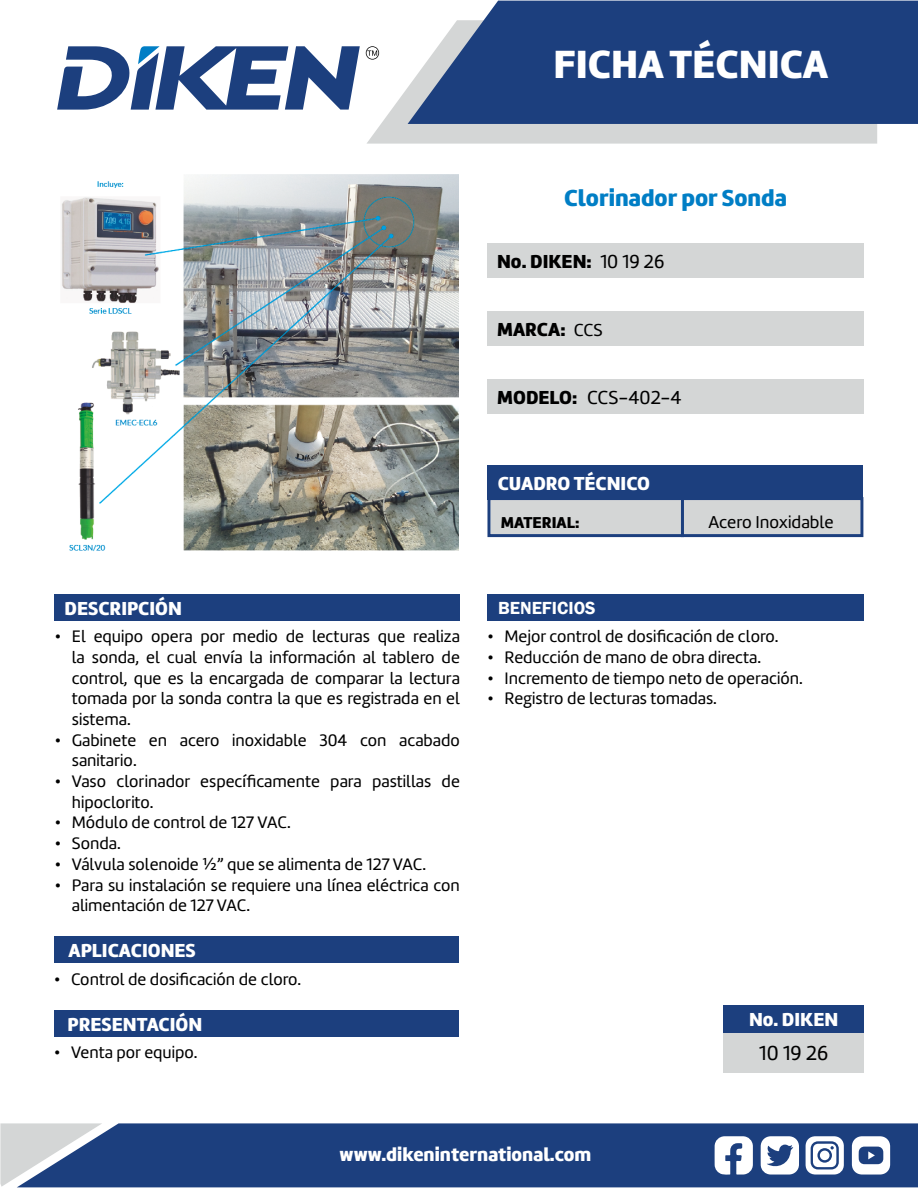
<style>
.page{position:relative;width:918px;height:1188px;background:#fff}
.page>*{position:absolute;margin:0;border:0;box-sizing:border-box;transform-origin:0 0}
.t1{font:40.8px "Amelia Basic Black";color:#fff}
.t2{font:24px "Amelia Basic Black";color:#007ec5}
.t3{font:21px "Amelia Basic";color:#000}
.t4{font:19.5px "Amelia Basic Black";color:#fff}
.t5{font:19.5px "Amelia Basic Black";color:#000}
.t6{font:19.5px "Amelia Basic";color:#000}
.t7{font:600 18px "Franklin Gothic";color:#fff}
.t8{font:17.85px "Amelia Basic";color:#000}
.t9{font:17.25px/20.7px "Amelia Basic";color:#000}
.t10{font:16.35px "Amelia Basic Black";color:#000}
.s1{font-family:"Amelia Basic"}
.s2{font-family:"Amelia Basic";font-size:18px}
.s3{font-family:"Amelia Basic Black"}
</style>
<div class="page">
<svg style="left:367px;top:52px;width:510px;height:92px;fill:#d4d6d6"></svg>
<svg style="left:57px;top:46px;width:303px;height:64px"></svg>
<svg style="left:366px;top:46px;width:13px;height:14px"></svg>
<svg style="left:408px;top:1px;width:510px;height:123px;background:#315089"></svg>
<div style="left:102px;top:1123px;width:816px;height:64px;background:#1c3f7e"></div>
<svg style="left:0;top:1123px;width:102px;height:64px;background:#9ba8be"></svg>
<svg style="left:715px;top:1136px;width:38px;height:39px"></svg>
<svg style="left:761px;top:1136px;width:38px;height:39px"></svg>
<svg style="left:852px;top:1136px;width:38px;height:39px"></svg>
<svg style="left:806px;top:1136px;width:38px;height:39px"></svg>
<div style="left:820px;top:1151px;width:10px;height:9px;background:#fff;border-radius:50%"></div>
<div style="left:488px;top:466px;width:375px;height:34px;background:#1c3f7e"></div>
<div style="left:487px;top:244px;width:377px;height:34px;background:#d4d6d6"></div>
<div style="left:487px;top:312px;width:377px;height:34px;background:#d4d6d6"></div>
<div style="left:487px;top:379px;width:377px;height:34px;background:#d4d6d6"></div>
<div style="left:55px;top:594px;width:405px;height:27px;background:#1c3f7e"></div>
<div style="left:54px;top:937px;width:405px;height:26px;background:#1c3f7e"></div>
<div style="left:54px;top:1010px;width:405px;height:27px;background:#1c3f7e"></div>
<div style="left:487px;top:594px;width:377px;height:27px;background:#1c3f7e"></div>
<div style="left:724px;top:1005px;width:140px;height:28px;background:#1c3f7e"></div>
<div style="left:724px;top:1033px;width:140px;height:39px;background:#d4d6d6"></div>
<div style="left:491px;top:501px;width:368px;height:32px;background:#d4d6d6"></div>
<div style="left:487px;top:497px;width:376px;height:40px;border:3px solid #1c3f7e"></div>
<hr style="left:681px;top:499px;width:3px;height:38px;background:#1c3f7e">
<img style="left:61px;top:174px;width:398px;height:377px">
<h1 class="t1" style="left:553px;top:40px;width:276px">FICHA TÉCNICA</h1>
<h2 class="t2" style="left:564px;top:184px;width:225px">Clorinador por Sonda</h2>
<p class="t5" style="left:497px;top:250px;width:169px">No. DIKEN: <span class="s1">10 19 26</span></p>
<p class="t5" style="left:497px;top:318px;width:107px">MARCA: <span class="s2">CCS</span></p>
<p class="t6" style="left:497px;top:386px;width:186px"><span class="s3">MODELO:</span> CCS-402-4</p>
<p class="t4" style="left:498px;top:472px;width:154px">CUADRO TÉCNICO</p>
<p class="t4" style="left:65px;top:596px;width:119px">DESCRIPCIÓN</p>
<p class="t9" style="left:72px;top:626px;width:390px;text-align:justify;text-indent:-17px">• El equipo opera por medio de lecturas que realiza la sonda, el cual envía la información al tablero de control, que es la encargada de comparar la lectura tomada por la sonda contra la que es registrada en el sistema.</p>
<p class="t9" style="left:72px;top:730px;width:390px;text-indent:-17px">• Gabinete en acero inoxidable 304 con acabado sanitario.</p>
<p class="t9" style="left:72px;top:771px;width:390px;text-indent:-17px">• Vaso clorinador específicamente para pastillas de hipoclorito.</p>
<p class="t9" style="left:55px;top:812px;width:237px">• Módulo de control de 127 VAC.</p>
<p class="t9" style="left:55px;top:833px;width:67px">• Sonda.</p>
<p class="t9" style="left:55px;top:854px;width:373px">• Válvula solenoide ¾” que se alimenta de 127 VAC.</p>
<p class="t9" style="left:72px;top:875px;width:389px;text-indent:-17px">• Para su instalación se requiere una línea eléctrica con alimentación de 127 VAC.</p>
<p class="t4" style="left:69px;top:939px;width:129px">APLICACIONES</p>
<p class="t9" style="left:54px;top:969px;width:249px">• Control de dosificación de cloro.</p>
<p class="t4" style="left:68px;top:1013px;width:136px">PRESENTACIÓN</p>
<p class="t9" style="left:54px;top:1042px;width:145px">• Venta por equipo.</p>
<p class="t10" style="left:501px;top:513px;width:80px">MATERIAL:</p>
<p class="t8" style="left:709px;top:512px;width:127px">Acero Inoxidable</p>
<p class="t7" style="left:498px;top:596px;width:99px">BENEFICIOS</p>
<p class="t9" style="left:487px;top:626px;width:293px">• Mejor control de dosificación de cloro.</p>
<p class="t9" style="left:487px;top:647px;width:275px">• Reducción de mano de obra directa.</p>
<p class="t9" style="left:487px;top:668px;width:317px">• Incremento de tiempo neto de operación.</p>
<p class="t9" style="left:487px;top:688px;width:231px">• Registro de lecturas tomadas.</p>
<p class="t4" style="left:749px;top:1008px;width:91px">No. DIKEN</p>
<p class="t3" style="left:759px;top:1041px;width:71px">10 19 26</p>
<p class="t4" style="left:340px;top:1143px;width:253px">www.dikeninternational.com</p>
</div>
